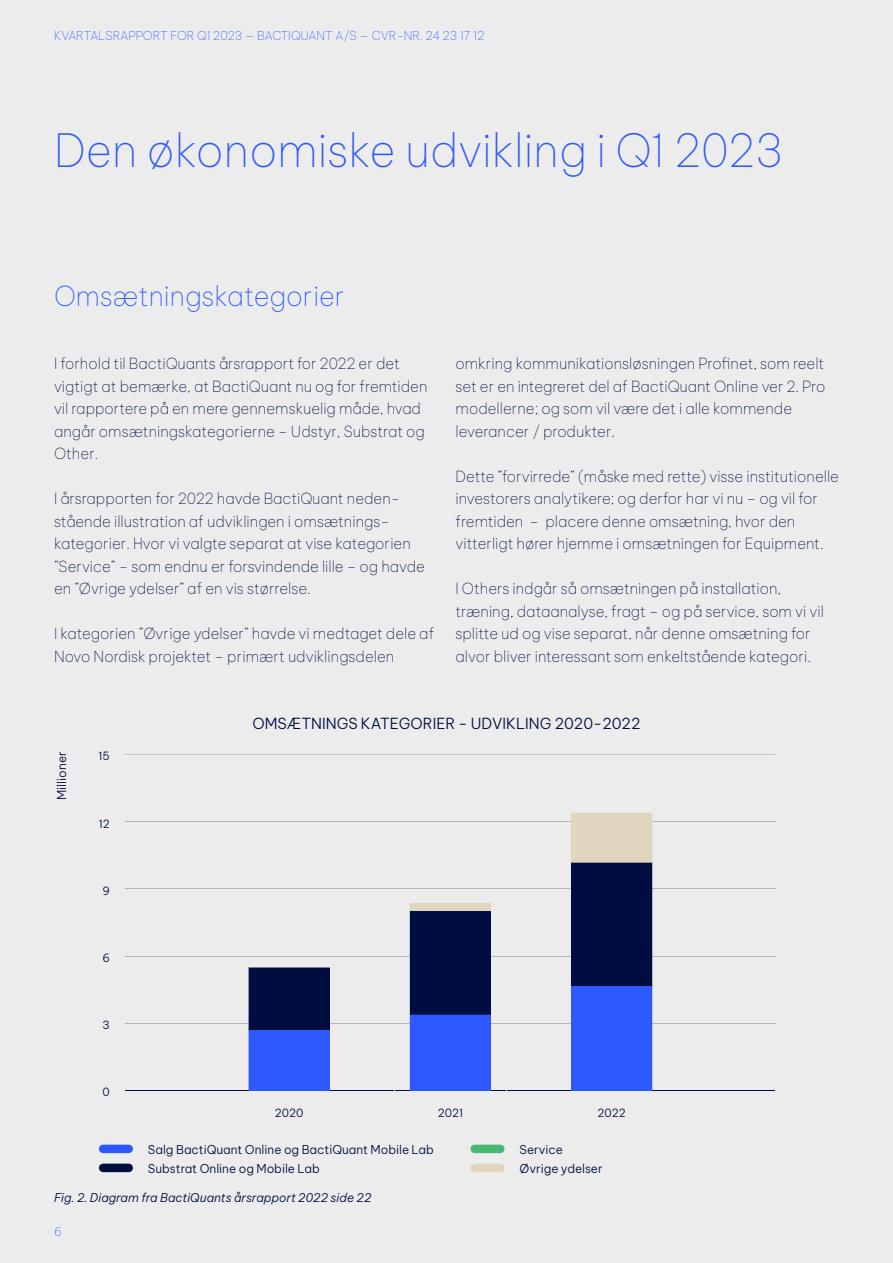
<style>
.page{position:relative;width:893px;height:1263px;background:#ececec}
.page>*{position:absolute;margin:0;border:0;box-sizing:border-box;transform-origin:0 0}
.Rubrik_stor{font:100 45px "Be Vietnam Pro";color:#2d58ff}
.underrubrik{font:100 27px "Be Vietnam Pro";color:#2d58ff}
.Brødtekst{font:100 15px/22.5px "Be Vietnam Pro";color:#000e3f}
.Mellem_Rubrik{font:300 15px "Be Vietnam Pro";color:#000e3f}
.Legend{font:300 12px "Be Vietnam Pro";color:#000e3f}
.t1{font:100 12px "Be Vietnam Pro";color:#2d58ff}
.Legend-2{font:italic 300 12px "Be Vietnam Pro";color:#000e3f}
.t2{font:300 11.1px "Be Vietnam Pro";color:#000d40}
</style>
<div class="page">
<hr style="left:125px;top:1090px;width:651px;height:1px;background:#000d40">
<hr style="left:125px;top:1023px;width:651px;height:1px;background:#b3b5c4">
<hr style="left:125px;top:956px;width:651px;height:1px;background:#b3b5c4">
<hr style="left:125px;top:888px;width:651px;height:1px;background:#b3b5c4">
<hr style="left:125px;top:821px;width:651px;height:1px;background:#b3b5c4">
<svg style="left:125px;top:754px;width:651px;height:1px"></svg>
<svg style="left:249px;top:967px;width:81px;height:124px;background:#17339e"></svg>
<svg style="left:410px;top:903px;width:81px;height:188px;background:#1c3492"></svg>
<svg style="left:571px;top:813px;width:81px;height:278px;background:#394d9e"></svg>
<div style="left:99px;top:1145px;width:34px;height:8px;background:#2d58ff;border-radius:4px"></div>
<div style="left:99px;top:1164px;width:34px;height:8px;background:#000e3f;border-radius:4px"></div>
<div style="left:470px;top:1145px;width:34px;height:8px;background:#47b870;border-radius:4px"></div>
<div style="left:470px;top:1164px;width:34px;height:8px;background:#e0d6bd;border-radius:4px"></div>
<p class="t1" style="left:54px;top:27px;width:432px">KVARTALSRAPPORT FOR Q1 2023 — BACTIQUANT A/S — CVR-NR. 24 23 17 12</p>
<p class="Rubrik_stor" style="left:54px;top:116px;width:730px">Den økonomiske udvikling i Q1 2023</p>
<p class="underrubrik" style="left:54px;top:275px;width:292px">Omsætningskategorier</p>
<p class="Brødtekst" style="left:54px;top:351px;width:375px">I forhold til BactiQuants årsrapport for 2022 er det vigtigt at bemærke, at BactiQuant nu og for fremtiden vil rapportere på en mere gennemskuelig måde, hvad angår omsætningskategorierne – Udstyr, Substrat og Other.</p>
<p class="Brødtekst" style="left:54px;top:486px;width:373px">I årsrapporten for 2022 havde BactiQuant neden&shy;stående illustration af udviklingen i omsætnings&shy;kategorier. Hvor vi valgte separat at vise kategorien ”Service” – som endnu er forsvindende lille – og havde en ”Øvrige ydelser” af en vis størrelse.</p>
<p class="Brødtekst" style="left:54px;top:621px;width:382px">I kategorien ”Øvrige ydelser” havde vi medtaget dele af<br>Novo Nordisk projektet – primært udviklingsdelen</p>
<p class="Brødtekst" style="left:455px;top:351px;width:371px">omkring kommunikationsløsningen Profinet, som reelt set er en integreret del af BactiQuant Online ver 2. Pro modellerne; og som vil være det i alle kommende leverancer / produkter.</p>
<p class="Brødtekst" style="left:455px;top:464px;width:385px">Dette ”forvirrede” (måske med rette) visse institutionelle investorers analytikere; og derfor har vi nu – og vil for fremtiden – placere denne omsætning, hvor den vitterligt hører hjemme i omsætningen for Equipment.</p>
<p class="Brødtekst" style="left:455px;top:576px;width:370px">I Others indgår så omsætningen på installation, træning, dataanalyse, fragt – og på service, som vi vil splitte ud og vise separat, når denne omsætning for alvor bliver interessant som enkeltstående kategori.</p>
<p class="Legend" style="left:52px;top:800px;width:50px;rotate:-90deg">Millioner</p>
<p class="t2" style="left:98px;top:747px;width:13px">15</p>
<p class="t2" style="left:99px;top:814px;width:13px">12</p>
<p class="t2" style="left:102px;top:882px;width:9px">9</p>
<p class="t2" style="left:102px;top:949px;width:9px">6</p>
<p class="t2" style="left:103px;top:1016px;width:9px">3</p>
<p class="t2" style="left:102px;top:1083px;width:9px">0</p>
<p class="Mellem_Rubrik" style="left:252px;top:711px;width:389px">OMSÆTNINGS KATEGORIER - UDVIKLING 2020-2022</p>
<p class="t2" style="left:275px;top:1104px;width:30px">2020</p>
<p class="t2" style="left:438px;top:1104px;width:27px">2021</p>
<p class="t2" style="left:597px;top:1104px;width:30px">2022</p>
<p class="Legend" style="left:148px;top:1139px;width:288px">Salg BactiQuant Online og BactiQuant Mobile Lab</p>
<p class="Legend-2" style="left:54px;top:1187px;width:319px">Fig. 2. Diagram fra BactiQuants årsrapport 2022 side 22</p>
<p class="Legend" style="left:148px;top:1158px;width:173px">Substrat Online og Mobile Lab</p>
<p class="t1" style="left:54px;top:1222px;width:9px">6</p>
<p class="Legend" style="left:519px;top:1139px;width:45px">Service</p>
<p class="Legend" style="left:519px;top:1158px;width:85px">Øvrige ydelser</p>
</div>
